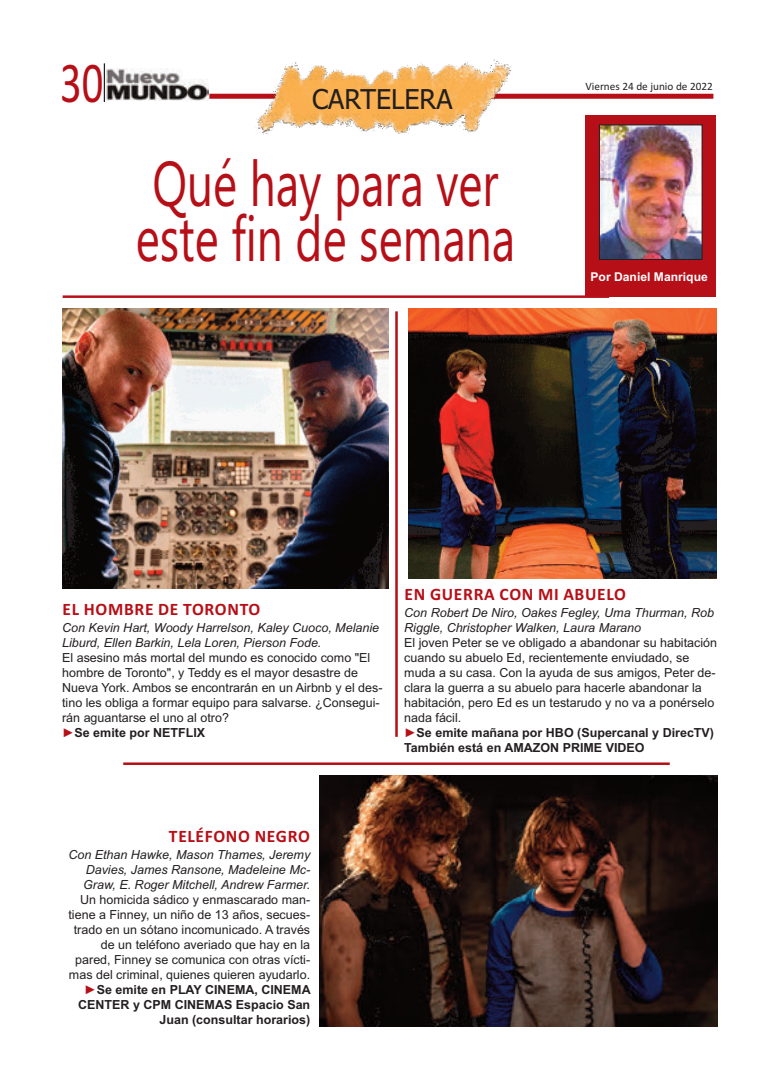
<style>
.page{position:relative;width:780px;height:1088px;background:#fff}
.page>*{position:absolute;margin:0;border:0;box-sizing:border-box;transform-origin:0 0}
.t1{font:63.25px/55.1px "Ebrima";color:#b70f17;scale:.73 1}
.t2{font:58.25px "Calibri";color:#b70f17;scale:.73 1}
.t3{font:27.38px "Tahoma";color:#231f20}
.t4{font:700 17.5px "Calibri";letter-spacing:.04em;color:#b70f17}
.t5{font:12.5px/15px "Arial";color:#231f20}
.t6{font:italic 12.5px/15px "Arial";color:#231f20}
.t7{font:700 12.12px "Arial";color:#fff}
.t8{font:11.25px "Calibri";color:#231f20}
.s1{font-weight:700;color:#b70f17}
.s2{font-weight:700}
</style>
<div class="page">
<img style="left:408px;top:309px;width:308px;height:269px">
<hr style="left:63px;top:295px;width:546px;height:3px;background:#b70f17">
<hr style="left:123px;top:762px;width:546px;height:3px;background:#b70f17">
<hr style="left:395px;top:311px;width:3px;height:426px;background:#b70f17">
<div style="left:585px;top:116px;width:131px;height:181px;background:#b70f17"></div>
<img style="left:601px;top:127px;width:99px;height:131px">
<div style="left:599px;top:125px;width:103px;height:135px;border:1px solid #231f20"></div>
<img style="left:319px;top:776px;width:398px;height:250px">
<img style="left:63px;top:309px;width:326px;height:280px">
<div style="left:209px;top:94px;width:504px;height:5px;background:#b70f17"></div>
<hr style="left:104px;top:63px;width:1px;height:39px;background:#231f20">
<img style="left:106px;top:68px;width:103px;height:33px">
<img style="left:250px;top:59px;width:264px;height:76px">
<h2 class="t2" style="left:60px;top:47px;width:61px">30</h2>
<h3 class="t3" style="left:312px;top:83px;width:142px">CARTELERA</h3>
<h1 class="t1" style="left:136px;top:156px;width:521px">Qué hay para ver este fin de semana</h1>
<p class="t8" style="left:585px;top:80px;width:129px">Viernes 24 de junio de 2022</p>
<p class="t7" style="left:590px;top:270px;width:119px">Por Daniel Manrique</p>
<h3 class="t4" style="left:62px;top:599px;width:199px">EL HOMBRE DE TORONTO</h3>
<p class="t6" style="left:62px;top:620px;width:318px">Con Kevin Hart, Woody Harrelson, Kaley Cuoco, Melanie<br>Liburd, Ellen Barkin, Lela Loren, Pierson Fode.</p>
<p class="t5" style="left:62px;top:650px;width:322px">El asesino más mortal del mundo es conocido como "El hombre de Toronto", y Teddy es el mayor desastre de Nueva York. Ambos se encontrarán en un Airbnb y el des&shy;tino les obliga a formar equipo para salvarse. ¿Consegui&shy;rán aguantarse el uno al otro?<br><span class="s1">►</span><span class="s2">Se emite por NETFLIX</span></p>
<h3 class="t4" style="left:404px;top:584px;width:223px">EN GUERRA CON MI ABUELO</h3>
<p class="t6" style="left:404px;top:605px;width:311px">Con Robert De Niro, Oakes Fegley, Uma Thurman, Rob<br>Riggle, Christopher Walken, Laura Marano</p>
<p class="t5" style="left:404px;top:635px;width:314px">El joven Peter se ve obligado a abandonar su habitación cuando su abuelo Ed, recientemente enviudado, se muda a su casa. Con la ayuda de sus amigos, Peter de&shy;clara la guerra a su abuelo para hacerle abandonar la habitación, pero Ed es un testarudo y no va a ponérselo nada fácil.<br><span class="s1">►</span><span class="s2">Se emite mañana por HBO (Supercanal y DirecTV)<br>También está en AMAZON PRIME VIDEO</span></p>
<h3 class="t4" style="left:169px;top:826px;width:142px">TELÉFONO NEGRO</h3>
<p class="t6" style="left:83px;top:847px;width:228px;text-align:justify;text-indent:-15px">Con Ethan Hawke, Mason Thames, Jeremy Davies, James Ransone, Madeleine Mc-Graw, E. Roger Mitchell, Andrew Farmer.</p>
<p class="t5" style="left:68px;top:892px;width:244px;text-align:right">Un homicida sádico y enmascarado man&shy;tiene a Finney, un niño de 13 años, secues&shy;trado en un sótano incomunicado. A través de un teléfono averiado que hay en la pared, Finney se comunica con otras vícti&shy;mas del criminal, quienes quieren ayudarlo. <span class="s1">►</span><span class="s2">Se emite en PLAY CINEMA, CINEMA CENTER y CPM CINEMAS Espacio San Juan (consultar horarios)</span></p>
</div>
